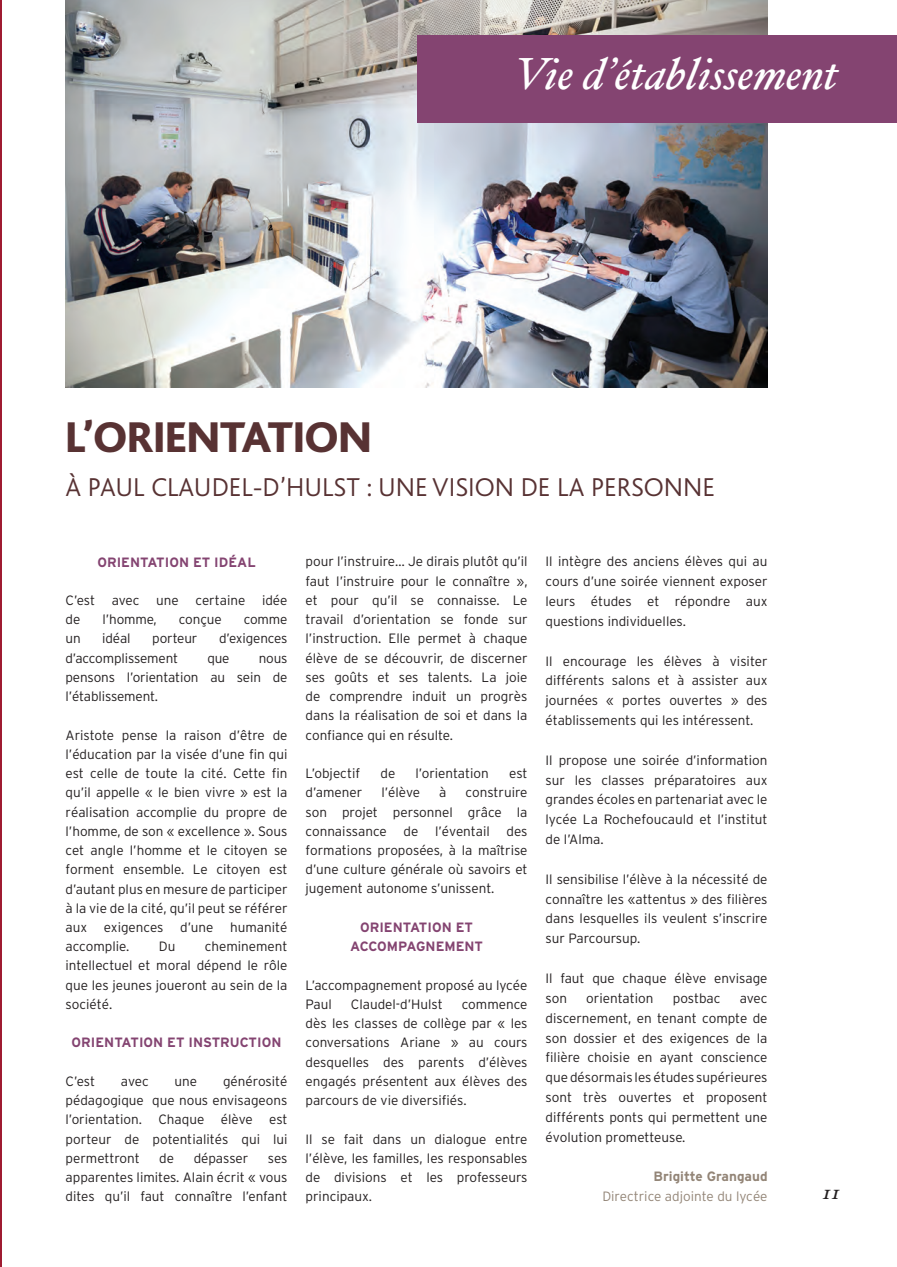
<style>
.page{position:relative;width:897px;height:1267px;background:#fff}
.page>*{position:absolute;margin:0;border:0;box-sizing:border-box;transform-origin:0 0}
.t1{font:italic 45px "Hoefler Text";color:#fff}
.t2{font:800 45px "Bliss";color:#583233}
.t3{font:300 27px "Bliss";color:#583233}
.t4{font:italic 21px "Hoefler Text";color:#231f20}
.t5{font:300 13.5px/19.2px "Interstate";color:#231f20;text-align:justify}
.t6{font:700 13.5px/19.2px "Interstate";color:#844471;text-align:center}
.t7{font:300 13.5px "Interstate";color:#938577}
.t8{font:700 13.5px "Interstate";color:#938577}
</style>
<div class="page">
<img style="left:66px;top:0;width:701px;height:387px">
<div style="left:416px;top:36px;width:480px;height:87px;background:#844471"></div>
<hr style="left:0;top:3px;width:2px;height:1261px;background:#9f1b31">
<h1 class="t1" style="left:515px;top:57px;width:324px">Vie d’établissement</h1>
<h1 class="t2" style="left:66px;top:414px;width:308px">L’ORIENTATION</h1>
<h2 class="t3" style="left:66px;top:472px;width:651px">À PAUL CLAUDEL-D’HULST : UNE VISION DE LA PERSONNE</h2>
<p class="t6" style="left:97px;top:552px;width:160px">ORIENTATION ET IDÉAL</p>
<p class="t5" style="left:66px;top:590px;width:223px">C’est avec une certaine idée de</p>
<p class="t5" style="left:103px;top:609px;width:56px">l’homme,</p>
<p class="t5" style="left:179px;top:609px;width:44px">conçue</p>
<p class="t5" style="left:244px;top:609px;width:45px">comme</p>
<p class="t5" style="left:66px;top:629px;width:17px">un</p>
<p class="t5" style="left:102px;top:629px;width:30px">idéal</p>
<p class="t5" style="left:152px;top:629px;width:47px">porteur</p>
<p class="t5" style="left:219px;top:629px;width:70px">d’exigences</p>
<p class="t5" style="left:66px;top:648px;width:114px">d’accomplissement</p>
<p class="t5" style="left:207px;top:648px;width:24px">que</p>
<p class="t5" style="left:66px;top:648px;width:223px;text-indent:193px">nous pensons l’orientation au sein de l’établissement.</p>
<p class="t5" style="left:66px;top:725px;width:223px">Aristote pense la raison d’être de l’éducation par la visée d’une fin qui est celle de toute la cité. Cette fin qu’il appelle « le bien vivre » est la réalisation accomplie du propre de l’homme, de son « excellence ». Sous cet angle l’homme et le citoyen se forment ensemble. Le citoyen est d’autant plus en mesure de participer à la vie de la cité, qu’il peut se référer aux exigences d’une humanité accomplie.</p>
<p class="t5" style="left:66px;top:936px;width:223px;text-indent:139px">cheminement intellectuel et moral dépend le rôle que les jeunes joueront au sein de la société.</p>
<p class="t6" style="left:72px;top:1032px;width:211px">ORIENTATION ET INSTRUCTION</p>
<p class="t5" style="left:66px;top:1071px;width:31px">C’est</p>
<p class="t5" style="left:121px;top:1071px;width:29px">avec</p>
<p class="t5" style="left:175px;top:1071px;width:24px">une</p>
<p class="t5" style="left:159px;top:936px;width:18px">Du</p>
<p class="t5" style="left:66px;top:1071px;width:223px;text-indent:157px">générosité pédagogique que nous envisageons l’orientation. Chaque élève est porteur de potentialités qui lui permettront</p>
<p class="t5" style="left:159px;top:1148px;width:16px">de</p>
<p class="t5" style="left:194px;top:1148px;width:56px">dépasser</p>
<p class="t5" style="left:66px;top:1148px;width:223px;text-indent:202px">ses apparentes limites. Alain écrit « vous dites qu’il faut connaître l’enfant</p>
<p class="t5" style="left:305px;top:552px;width:223px">pour l’instruire… Je dirais plutôt qu’il faut l’instruire pour le connaître », et pour qu’il se connaisse. Le travail d’orientation se fonde sur l’instruction. Elle permet à chaque élève de se découvrir, de discerner ses goûts et ses talents. La joie de comprendre induit un progrès dans la réalisation de soi et dans la confiance qui en résulte.</p>
<p class="t5" style="left:305px;top:763px;width:56px">L’objectif</p>
<p class="t5" style="left:380px;top:763px;width:16px">de</p>
<p class="t5" style="left:415px;top:763px;width:75px">l’orientation</p>
<p class="t5" style="left:509px;top:763px;width:20px">est</p>
<p class="t5" style="left:305px;top:782px;width:58px">d’amener</p>
<p class="t5" style="left:381px;top:782px;width:40px">l’élève</p>
<p class="t5" style="left:439px;top:782px;width:9px">à</p>
<p class="t5" style="left:305px;top:782px;width:223px;text-indent:160px">construire son projet personnel grâce la connaissance de l’éventail des formations proposées, à la maîtrise d’une culture générale où savoirs et jugement autonome s’unissent.</p>
<p class="t6" style="left:350px;top:917px;width:135px">ORIENTATION ET<br>ACCOMPAGNEMENT</p>
<p class="t5" style="left:305px;top:975px;width:223px">L’accompagnement proposé au lycée<br>Paul</p>
<p class="t5" style="left:351px;top:994px;width:93px">Claudel-d’Hulst</p>
<p class="t5" style="left:305px;top:994px;width:223px;text-indent:156px">commence dès les classes de collège par « les conversations Ariane » au cours desquelles des parents d’élèves engagés présentent aux élèves des parcours de vie diversifiés.</p>
<p class="t5" style="left:305px;top:1128px;width:223px">Il se fait dans un dialogue entre l’élève, les familles, les responsables de divisions et les professeurs principaux.</p>
<p class="t5" style="left:545px;top:551px;width:223px;line-height:19.8px">Il intègre des anciens élèves qui au cours d’une soirée viennent exposer leurs études et répondre aux questions individuelles.</p>
<p class="t5" style="left:545px;top:650px;width:223px;line-height:19.8px">Il encourage les élèves à visiter différents salons et à assister aux journées « portes ouvertes » des établissements qui les intéressent.</p>
<p class="t5" style="left:545px;top:750px;width:223px;line-height:19.8px">Il propose une soirée d’information sur les classes préparatoires aux grandes écoles en partenariat avec le lycée La Rochefoucauld et l’institut de l’Alma.</p>
<p class="t5" style="left:545px;top:869px;width:223px;line-height:19.8px">Il sensibilise l’élève à la nécessité de connaître les «attentus » des filières dans lesquelles ils veulent s’inscrire sur Parcoursup.</p>
<p class="t5" style="left:545px;top:968px;width:223px;line-height:19.8px">Il faut que chaque élève envisage son</p>
<p class="t5" style="left:586px;top:988px;width:69px">orientation</p>
<p class="t5" style="left:672px;top:988px;width:49px">postbac</p>
<p class="t5" style="left:545px;top:988px;width:223px;line-height:19.8px;text-indent:194px">avec discernement, en tenant compte de son dossier et des exigences de la filière choisie en ayant conscience que désormais les études supérieures sont très ouvertes et proposent différents ponts qui permettent une évolution prometteuse.</p>
<p class="t8" style="left:653px;top:1169px;width:116px">Brigitte Grangaud</p>
<p class="t7" style="left:602px;top:1188px;width:167px">Directrice adjointe du lycée</p>
<h3 class="t4" style="left:822px;top:1183px;width:19px">11</h3>
</div>
